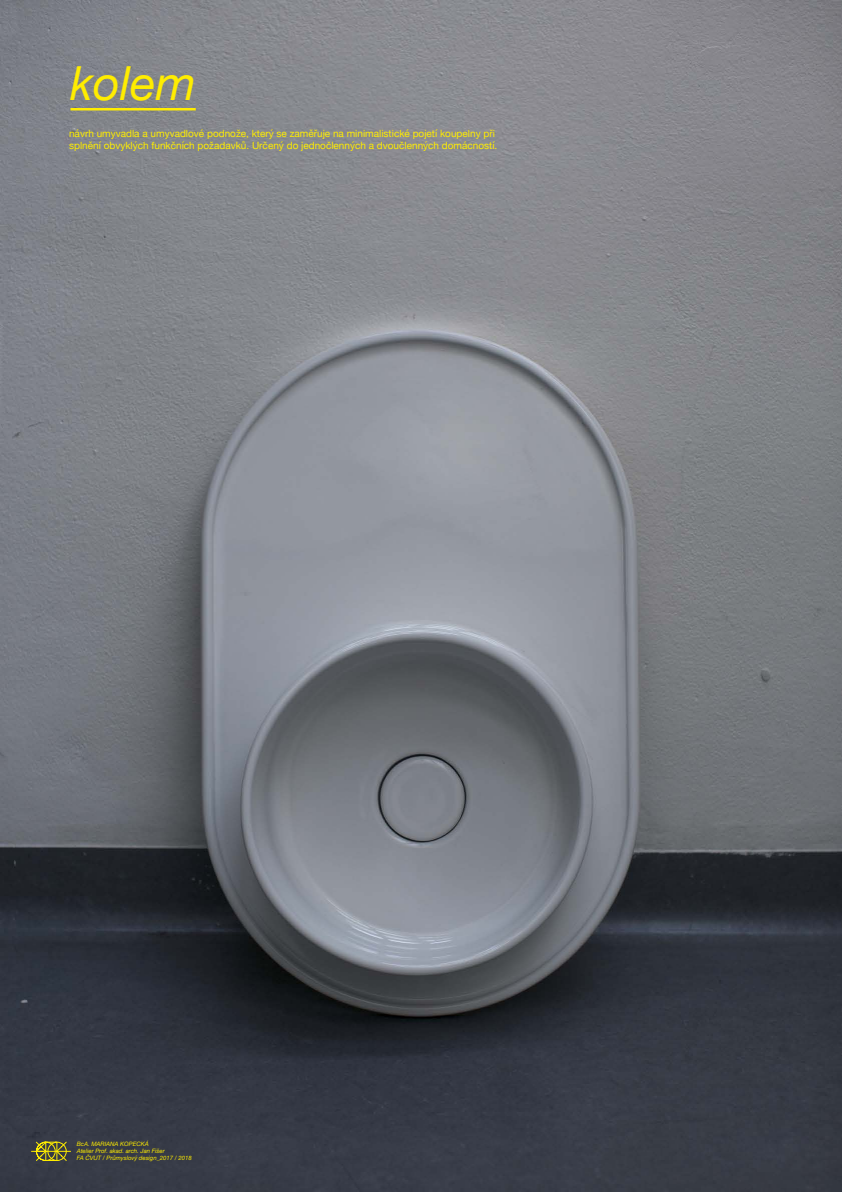
<style>
.page{position:relative;width:842px;height:1192px;background:#fff}
.page>*{position:absolute;margin:0;border:0;box-sizing:border-box;transform-origin:0 0}
.t1{font:italic 47px "Helvetica Neue";color:#ffed00}
.t2{font:10px/12px "Helvetica Neue";color:#ffed00}
.t3{font:italic 6px/7px "Helvetica Neue";color:#ffed00}
</style>
<div class="page">
<img style="left:0;top:0;width:842px;height:1192px">
<svg style="left:31px;top:1141px;width:40px;height:20px"></svg>
<hr style="left:70px;top:108px;width:126px;height:2px;background:#ffed00">
<h1 class="t1" style="left:70px;top:50px;width:127px">kolem</h1>
<p class="t2" style="left:69px;top:128px;width:430px">návrh umyvadla a umyvadlové podnože, který se zaměřuje na minimalistické pojetí koupelny při splnění obvyklých funkčních požadavků. Určený do jednočlenných a dvoučlenných domácností.</p>
<p class="t3" style="left:77px;top:1141px;width:117px">BcA. MARIANA KOPECKÁ<br>Atelier Prof. akad. arch. Jan Fišer<br>FA ČVUT / Průmyslový design_2017 / 2018</p>
</div>
